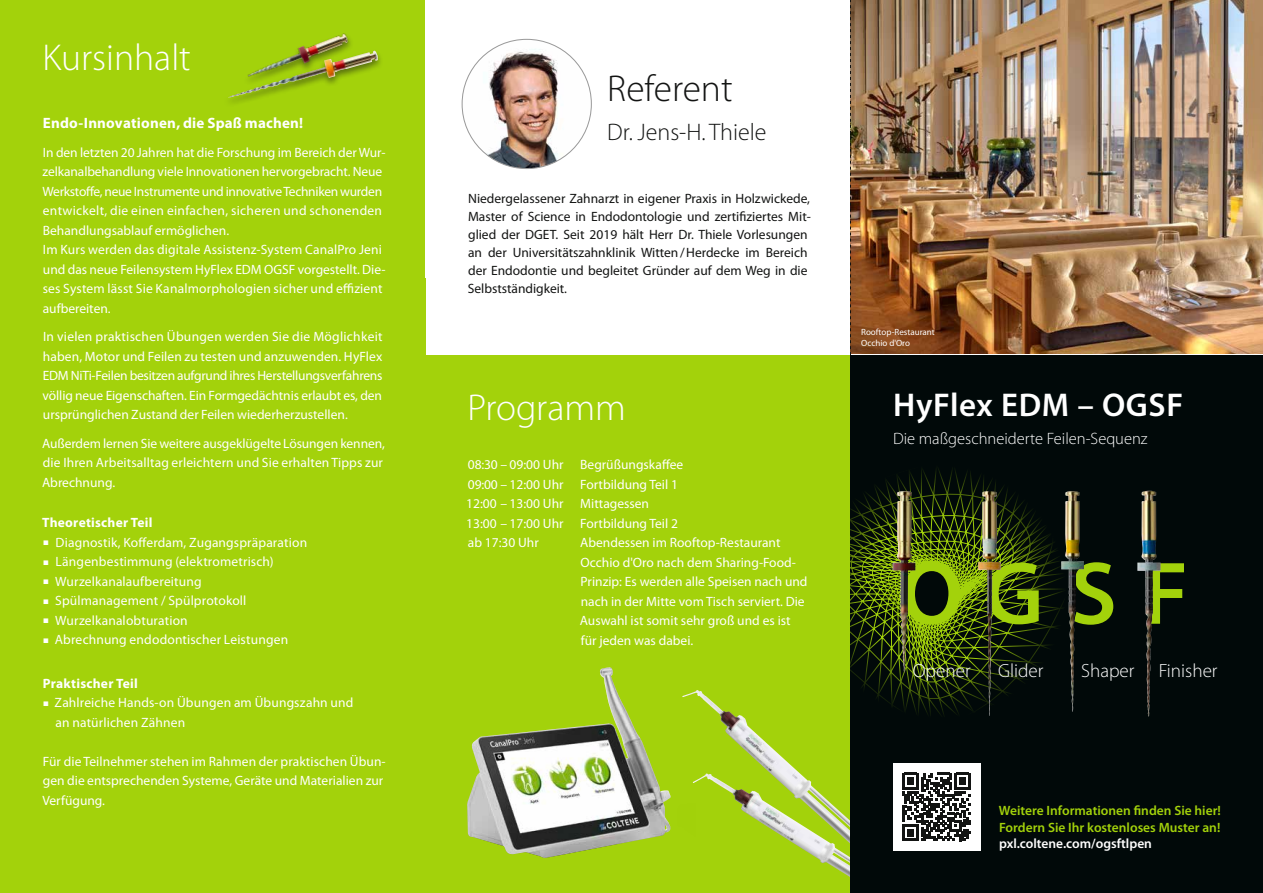
<style>
.page{position:relative;width:1263px;height:893px;background:#fff}
.page>*{position:absolute;margin:0;border:0;box-sizing:border-box;transform-origin:0 0}
.t1{font:600 89.7px "Myriad Pro";color:#a3d20b}
.t2{font:300 37.5px "Myriad Pro";color:#fff}
.t3{font:300 37.5px "Myriad Pro";color:#131413}
.t4{font:600 33px "Myriad Pro";letter-spacing:.02em;color:#fff}
.t5{font:300 24px "Myriad Pro";color:#131413}
.t6{font:300 19.2px "Myriad Pro";color:#fff}
.t7{font:300 16.5px "Myriad Pro";color:#fff}
.t8{font:700 15px "Myriad Pro";letter-spacing:.015em;color:#fff}
.t9{font:13.5px/19.5px "Myriad Pro";color:#fff}
.t10{font:13.5px/18px "Myriad Pro";color:#131413}
.t11{font:600 13.5px/16.5px "Myriad Pro";color:#a3d20b}
.t12{font:700 13.5px "Myriad Pro";letter-spacing:.015em;color:#fff}
.t13{font:600 13.5px "Myriad Pro";color:#fff}
.t14{font:9px/10.8px "Myriad Pro";color:#fff}
</style>
<div class="page">
<div style="left:0;top:0;width:425px;height:893px;background:#a3d20b"></div>
<div style="left:425px;top:355px;width:425px;height:538px;background:#a3d20b"></div>
<img style="left:467px;top:667px;width:204px;height:191px">
<img style="left:851px;top:0;width:412px;height:353px">
<img style="left:228px;top:51px;width:150px;height:47px">
<img style="left:245px;top:33px;width:111px;height:52px">
<svg style="left:850px;top:0;width:1px;height:355px"></svg>
<img style="left:682px;top:690px;width:118px;height:83px">
<img style="left:692px;top:773px;width:158px;height:104px">
<div style="left:850px;top:355px;width:413px;height:538px;background:#010909"></div>
<svg style="left:738px;top:468px;width:323px;height:252px"></svg>
<img style="left:893px;top:491px;width:22px;height:181px">
<img style="left:978px;top:491px;width:23px;height:225px">
<img style="left:1061px;top:491px;width:23px;height:221px">
<img style="left:1137px;top:491px;width:23px;height:226px">
<div style="left:893px;top:763px;width:87px;height:87px;background:#fff"></div>
<svg style="left:902px;top:773px;width:69px;height:68px"></svg>
<img style="left:462px;top:39px;width:129px;height:130px;border-radius:65px">
<h2 class="t2" style="left:43px;top:35px;width:150px">Kursinhalt</h2>
<p class="t8" style="left:43px;top:113px;width:262px">Endo-Innovationen, die Spaß machen!</p>
<p class="t9" style="left:43px;top:142px;width:345px">In den letzten 20 Jahren hat die Forschung im Bereich der Wur&shy;zelkanalbehandlung viele Innovationen hervorgebracht. Neue Werkstoffe, neue Instrumente und innovative Techniken wurden entwickelt, die einen einfachen, sicheren und schonenden Behandlungsablauf ermöglichen.<br>Im Kurs werden das digitale Assistenz-System CanalPro Jeni und das neue Feilensystem HyFlex EDM OGSF vorgestellt. Die&shy;ses System lässt Sie Kanalmorphologien sicher und effizient aufbereiten.</p>
<p class="t9" style="left:43px;top:327px;width:342px;text-align:justify">In vielen praktischen Übungen werden Sie die Möglichkeit haben, Motor und Feilen zu testen und anzuwenden. HyFlex EDM NiTi-Feilen besitzen aufgrund ihres Herstellungsverfahrens völlig neue Eigenschaften. Ein Formgedächtnis erlaubt es, den ursprünglichen Zustand der Feilen wiederherzustellen.</p>
<p class="t9" style="left:42px;top:433px;width:344px">Außerdem lernen Sie weitere ausgeklügelte Lösungen kennen, die Ihren Arbeitsalltag erleichtern und Sie erhalten Tipps zur<br>Abrechnung.</p>
<p class="t12" style="left:42px;top:514px;width:112px">Theoretischer Teil</p>
<p class="t9" style="left:44px;top:532px;width:265px">■ Diagnostik, Kofferdam, Zugangspräparation</p>
<p class="t9" style="left:44px;top:552px;width:231px">■ Längenbestimmung (elektrometrisch)</p>
<p class="t9" style="left:44px;top:571px;width:159px">■ Wurzelkanalaufbereitung</p>
<p class="t9" style="left:44px;top:591px;width:204px">■ Spülmanagement / Spülprotokoll</p>
<p class="t9" style="left:44px;top:610px;width:146px">■ Wurzelkanalobturation</p>
<p class="t9" style="left:44px;top:630px;width:246px">■ Abrechnung endodontischer Leistungen</p>
<p class="t12" style="left:43px;top:674px;width:96px">Praktischer Teil</p>
<p class="t9" style="left:56px;top:693px;width:299px;text-indent:-12px">■ Zahlreiche Hands-on Übungen am Übungszahn und an natürlichen Zähnen</p>
<p class="t9" style="left:42px;top:751px;width:345px">Für die Teilnehmer stehen im Rahmen der praktischen Übun&shy;gen die entsprechenden Systeme, Geräte und Materialien zur<br>Verfügung.</p>
<h2 class="t3" style="left:607px;top:65px;width:127px">Referent</h2>
<h3 class="t5" style="left:607px;top:117px;width:161px">Dr. Jens-H. Thiele</h3>
<p class="t10" style="left:468px;top:189px;width:345px">Niedergelassener Zahnarzt in eigener Praxis in Holzwickede, Master of Science in Endodontologie und zertifiziertes Mit&shy;glied der DGET. Seit 2019 hält Herr Dr. Thiele Vorlesungen an der Universitätszahnklinik Witten/Herdecke im Bereich der Endodontie und begleitet Gründer auf dem Weg in die Selbstständigkeit.</p>
<h2 class="t2" style="left:467px;top:385px;width:160px">Programm</h2>
<p class="t9" style="left:466px;top:455px;width:218px">08:30 – 09:00 Uhr Begrüßungskaffee<br>09:00 – 12:00 Uhr Fortbildung Teil 1<br>12:00 – 13:00 Uhr Mittagessen<br>13:00 – 17:00 Uhr Fortbildung Teil 2 ab 17:30 Uhr</p>
<p class="t9" style="left:580px;top:533px;width:229px">Abendessen im Rooftop-Restaurant Occhio d'Oro nach dem Sharing-Food-Prinzip: Es werden alle Speisen nach und nach in der Mitte vom Tisch serviert. Die Auswahl ist somit sehr groß und es ist für jeden was dabei.</p>
<p class="t14" style="left:861px;top:327px;width:75px">Rooftop-Restaurant<br>Occhio d'Oro</p>
<h3 class="t4" style="left:893px;top:384px;width:292px">HyFlex EDM – OGSF</h3>
<p class="t7" style="left:893px;top:429px;width:256px">Die maßgeschneiderte Feilen-Sequenz</p>
<h1 class="t1" style="left:900px;top:536px;width:290px">OGSF</h1>
<h3 class="t6" style="left:913px;top:659px;width:59px">Opener</h3>
<h3 class="t6" style="left:998px;top:659px;width:47px">Glider</h3>
<h3 class="t6" style="left:1081px;top:659px;width:55px">Shaper</h3>
<h3 class="t6" style="left:1159px;top:659px;width:60px">Finisher</h3>
<p class="t11" style="left:999px;top:802px;width:224px">Weitere Informationen finden Sie hier!<br>Fordern Sie Ihr kostenloses Muster an!</p>
<p class="t13" style="left:999px;top:835px;width:154px">pxl.coltene.com/ogsftlpen</p>
</div>
